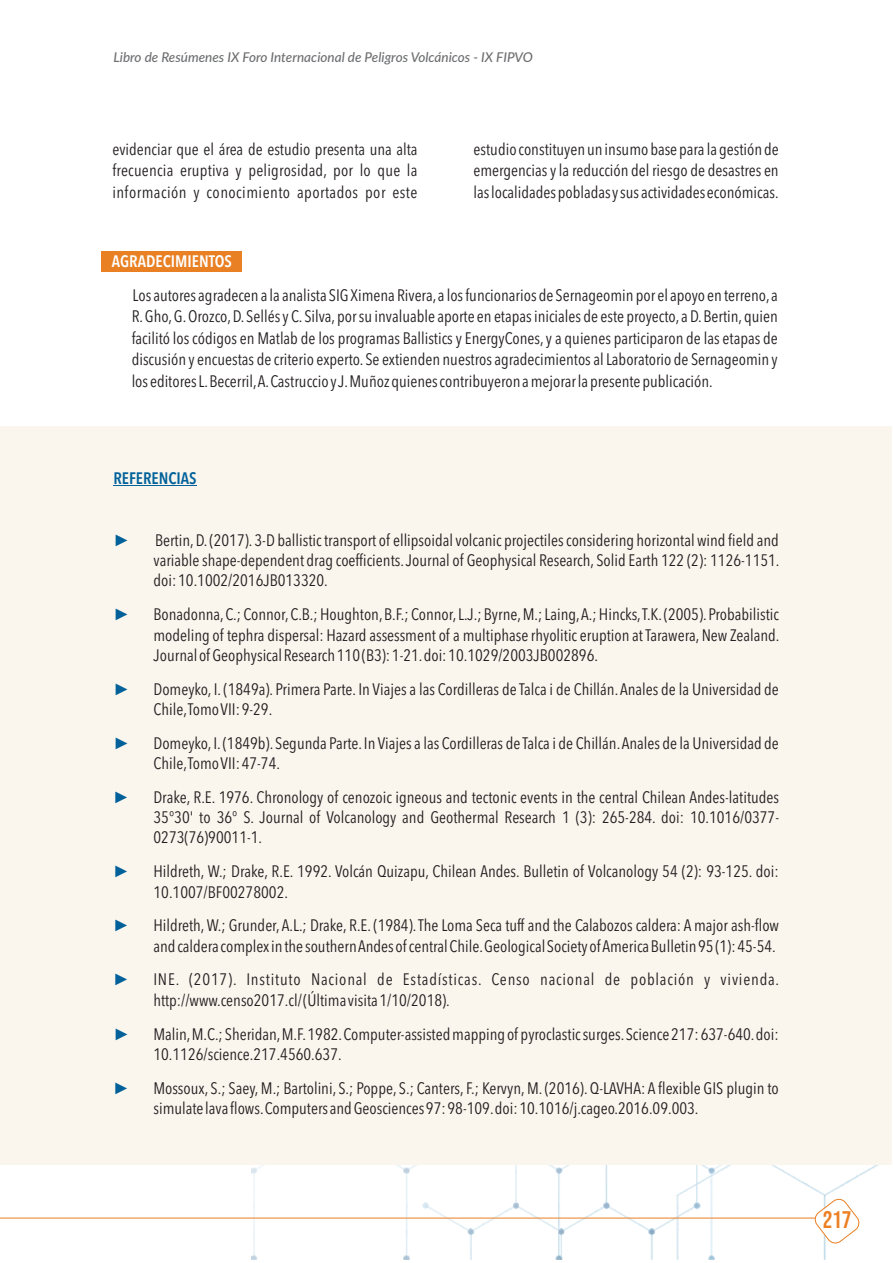
<style>
.page{position:relative;width:893px;height:1263px;background:#fff}
.page>*{position:absolute;margin:0;border:0;box-sizing:border-box;transform-origin:0 0}
.t1{font:24px "Bebas Neue";color:#ec8023}
.t2{font:16.5px/20.2px "Avenir Next Condensed";color:#231f20;text-align:justify}
.t3{font:16.5px/20.2px "Avenir Next Condensed";letter-spacing:.045em;color:#231f20}
.t4{font:600 16.5px "Avenir Next Condensed";color:#fff}
.t5{font:600 16.5px "Avenir Next Condensed";color:#00619a}
.t6{font:16.5px "Franklin Gothic";color:#00619a}
.t7{font:italic 500 13.5px "Lato";color:#6d6e70}
</style>
<div class="page">
<img style="left:251px;top:1164px;width:640px;height:96px">
<div style="left:102px;top:251px;width:140px;height:21px;background:#e98024"></div>
<div style="left:0;top:426px;width:892px;height:738px;background:#faf6ee"></div>
<hr style="left:113px;top:485px;width:84px;height:1px;background:#00619a">
<hr style="left:0;top:1218px;width:817px;height:1px;background:#e98024">
<svg style="left:814px;top:1198px;width:46px;height:46px"></svg>
<p class="t7" style="left:113px;top:51px;width:421px">Libro de Resúmenes IX Foro Internacional de Peligros Volcánicos - IX FIPVO</p>
<p class="t2" style="left:112px;top:139px;width:307px;line-height:21.5px">evidenciar que el área de estudio presenta una alta frecuencia eruptiva y peligrosidad, por lo que la información y conocimiento aportados por este</p>
<p class="t2" style="left:473px;top:139px;width:307px;line-height:21.5px">estudio constituyen un insumo base para la gestión de emergencias y la reducción del riesgo de desastres en las localidades pobladas y sus actividades económicas.</p>
<p class="t4" style="left:112px;top:250px;width:122px">AGRADECIMIENTOS</p>
<p class="t2" style="left:132px;top:285px;width:648px;line-height:21.5px">Los autores agradecen a la analista SIG Ximena Rivera, a los funcionarios de Sernageomin por el apoyo en terreno, a R. Gho, G. Orozco, D. Sellés y C. Silva, por su invaluable aporte en etapas iniciales de este proyecto, a D. Bertin, quien facilitó los códigos en Matlab de los programas Ballistics y EnergyCones, y a quienes participaron de las etapas de discusión y encuestas de criterio experto. Se extienden nuestros agradecimientos al Laboratorio de Sernageomin y los editores L. Becerril, A. Castruccio y J. Muñoz quienes contribuyeron a mejorar la presente publicación.</p>
<p class="t5" style="left:113px;top:467px;width:85px">REFERENCIAS</p>
<p class="t6" style="left:113px;top:534px;width:18px">►</p>
<p class="t2" style="left:154px;top:530px;width:627px">Bertin, D. (2017). 3-D ballistic transport of ellipsoidal volcanic projectiles considering horizontal wind field and variable shape-dependent drag coefficients. Journal of Geophysical Research, Solid Earth 122 (2): 1126-1151. doi: 10.1002/2016JB013320.</p>
<p class="t6" style="left:113px;top:609px;width:18px">►</p>
<p class="t2" style="left:153px;top:605px;width:627px">Bonadonna, C.; Connor, C.B.; Houghton, B.F.; Connor, L.J.; Byrne, M.; Laing, A.; Hincks, T.K. (2005). Probabilistic modeling of tephra dispersal: Hazard assessment of a multiphase rhyolitic eruption at Tarawera, New Zealand.<br>Journal of Geophysical Research 110 (B3): 1-21. doi: 10.1029/2003JB002896.</p>
<p class="t6" style="left:113px;top:683px;width:18px">►</p>
<p class="t2" style="left:153px;top:679px;width:627px">Domeyko, I. (1849a). Primera Parte. In Viajes a las Cordilleras de Talca i de Chillán. Anales de la Universidad de<br>Chile, Tomo VII: 9-29.</p>
<p class="t6" style="left:113px;top:737px;width:18px">►</p>
<p class="t2" style="left:153px;top:733px;width:627px">Domeyko, I. (1849b). Segunda Parte. In Viajes a las Cordilleras de Talca i de Chillán. Anales de la Universidad de<br>Chile, Tomo VII: 47-74.</p>
<p class="t6" style="left:113px;top:791px;width:18px">►</p>
<p class="t2" style="left:153px;top:787px;width:627px">Drake, R.E. 1976. Chronology of cenozoic igneous and tectonic events in the central Chilean Andes-latitudes 35°30' to 36° S. Journal of Volcanology and Geothermal Research 1 (3): 265-284. doi: 10.1016/0377- 0273(76)90011-1.</p>
<p class="t6" style="left:113px;top:866px;width:18px">►</p>
<p class="t2" style="left:153px;top:862px;width:627px">Hildreth, W.; Drake, R.E. 1992. Volcán Quizapu, Chilean Andes. Bulletin of Volcanology 54 (2): 93-125. doi:<br>10.1007/BF00278002.</p>
<p class="t6" style="left:113px;top:920px;width:18px">►</p>
<p class="t2" style="left:153px;top:916px;width:627px">Hildreth, W.; Grunder, A.L.; Drake, R.E. (1984). The Loma Seca tuff and the Calabozos caldera: A major ash-flow and caldera complex in the southern Andes of central Chile. Geological Society of America Bulletin 95 (1): 45-54.</p>
<p class="t6" style="left:113px;top:974px;width:18px">►</p>
<p class="t3" style="left:153px;top:970px;width:627px">INE. (2017). Instituto Nacional de Estadísticas. Censo nacional de población y vivienda. http://www.censo2017.cl/ (Última visita 1/10/2018).</p>
<p class="t2" style="left:153px;top:1024px;width:627px">Malin, M.C.; Sheridan, M.F. 1982. Computer-assisted mapping of pyroclastic surges. Science 217: 637-640. doi:<br>10.1126/science.217.4560.637.</p>
<p class="t6" style="left:113px;top:1082px;width:18px">►</p>
<p class="t2" style="left:153px;top:1078px;width:627px">Mossoux, S.; Saey, M.; Bartolini, S.; Poppe, S.; Canters, F.; Kervyn, M. (2016). Q-LAVHA: A flexible GIS plugin to simulate lava flows. Computers and Geosciences 97: 98-109. doi: 10.1016/j.cageo.2016.09.003.</p>
<p class="t6" style="left:113px;top:1028px;width:18px">►</p>
<h1 class="t1" style="left:823px;top:1210px;width:30px">217</h1>
</div>
